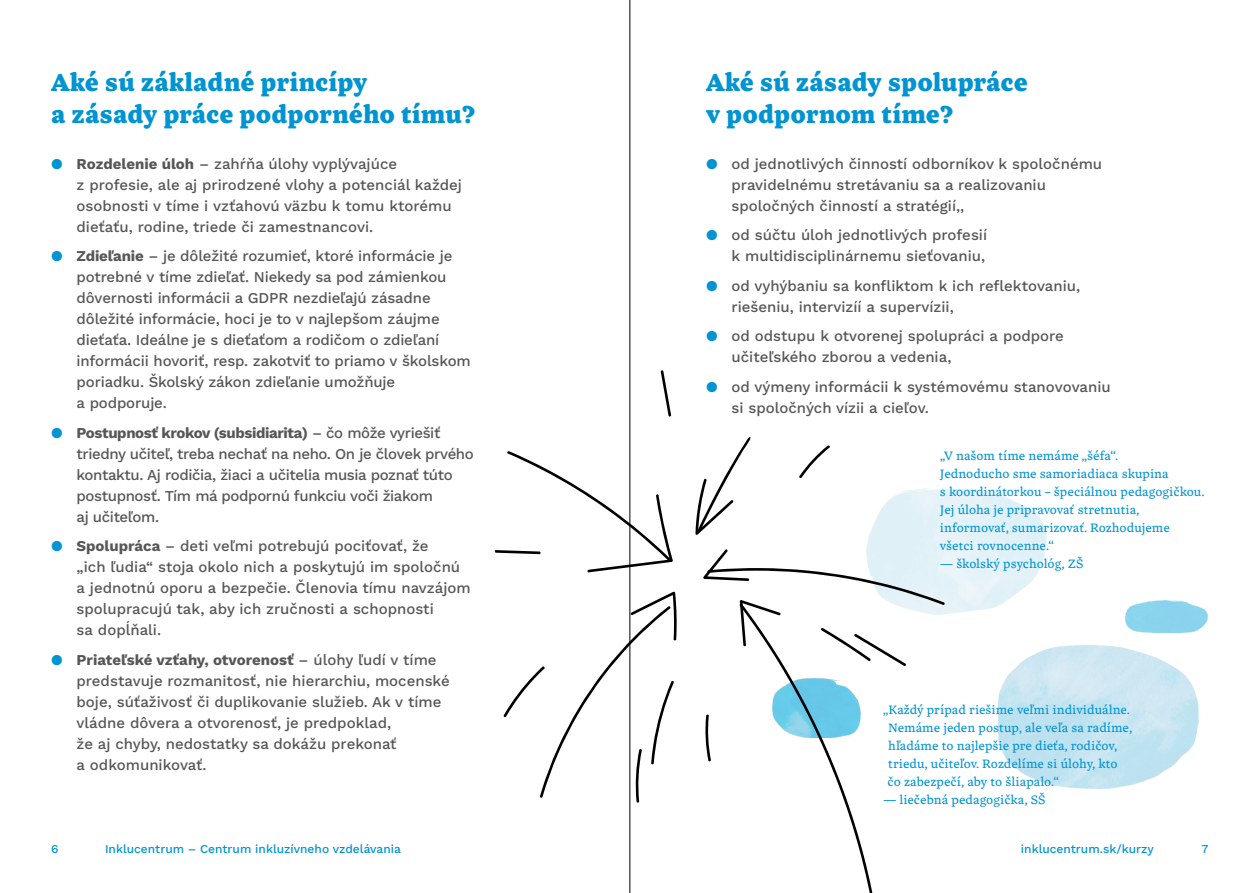
<style>
.page{position:relative;width:1259px;height:893px;background:#fff}
.page>*{position:absolute;margin:0;border:0;box-sizing:border-box;transform-origin:0 0}
.t1{font:900 27px/32.4px "Inka B Small";color:#0094d3}
.t2{font:500 15px/21px "Work Sans";color:#555756}
.t3{font:500 15px/21px "Work Sans";letter-spacing:-.025em;color:#555756}
.t4{font:13.5px/18px "Inka B Small";color:#0094d3}
.t5{font:500 12px "Work Sans";color:#0094d3}
.s1{color:#0094d3}
.s2{font-weight:700}
</style>
<div class="page">
<img style="left:1125px;top:600px;width:82px;height:33px">
<img style="left:867px;top:488px;width:180px;height:126px">
<img style="left:998px;top:646px;width:200px;height:142px">
<svg style="left:695px;top:437px;width:56px;height:98px"></svg>
<svg style="left:494px;top:451px;width:179px;height:122px"></svg>
<svg style="left:799px;top:445px;width:31px;height:33px"></svg>
<svg style="left:703px;top:548px;width:242px;height:345px"></svg>
<svg style="left:660px;top:370px;width:11px;height:47px"></svg>
<svg style="left:503px;top:591px;width:174px;height:212px"></svg>
<hr style="left:629px;top:0;width:1px;height:893px;background:#000">
<h1 class="t1" style="left:51px;top:66px;width:426px">Aké sú základné princípy<br>a zásady práce podporného tímu?</h1>
<p class="t2" style="left:77px;top:152px;width:387px;text-indent:-26px"><span class="s1">●</span> <span class="s2">Rozdelenie úloh</span> – zahŕňa úlohy vyplývajúce<br>z profesie, ale aj prirodzené vlohy a potenciál každej osobnosti v tíme i vzťahovú väzbu k tomu ktorému dieťaťu, rodine, triede či zamestnancovi.</p>
<p class="t2" style="left:77px;top:245px;width:396px;text-indent:-26px"><span class="s1">●</span> <span class="s2">Zdieľanie</span> – je dôležité rozumieť, ktoré informácie je potrebné v tíme zdieľať. Niekedy sa pod zámienkou dôvernosti informácii a GDPR nezdieľajú zásadne dôležité informácie, hoci je to v najlepšom záujme dieťaťa. Ideálne je s dieťaťom a rodičom o zdieľaní informácii hovoriť, resp. zakotviť to priamo v školskom poriadku. Školský zákon zdieľanie umožňuje<br>a podporuje.</p>
<p class="t3" style="left:77px;top:422px;width:399px;text-indent:-26px"><span class="s1">●</span> <span class="s2">Postupnosť krokov (subsidiarita)</span> – čo môže vyriešiť triedny učiteľ, treba nechať na neho. On je človek prvého kontaktu. Aj rodičia, žiaci a učitelia musia poznať túto postupnosť. Tím má podpornú funkciu voči žiakom<br>aj učiteľom.</p>
<p class="t2" style="left:77px;top:535px;width:396px;text-indent:-26px"><span class="s1">●</span> <span class="s2">Spolupráca</span> – deti veľmi potrebujú pociťovať, že<br>„ich ľudia“ stoja okolo nich a poskytujú im spoločnú a jednotnú oporu a bezpečie. Členovia tímu navzájom spolupracujú tak, aby ich zručnosti a schopnosti<br>sa dopĺňali.</p>
<p class="t2" style="left:77px;top:649px;width:375px;text-indent:-26px"><span class="s1">●</span> <span class="s2">Priateľské vzťahy, otvorenosť</span> – úlohy ľudí v tíme predstavuje rozmanitosť, nie hierarchiu, mocenské boje, súťaživosť či duplikovanie služieb. Ak v tíme vládne dôvera a otvorenosť, je predpoklad,<br>že aj chyby, nedostatky sa dokážu prekonať<br>a odkomunikovať.</p>
<h1 class="t1" style="left:706px;top:66px;width:323px">Aké sú zásady spolupráce v podpornom tíme?</h1>
<p class="t2" style="left:731px;top:152px;width:372px;text-indent:-26px"><span class="s1">●</span> od jednotlivých činností odborníkov k spoločnému pravidelnému stretávaniu sa a realizovaniu spoločných činností a stratégií,,</p>
<p class="t2" style="left:706px;top:224px;width:283px;text-align:right"><span class="s1">●</span> od súčtu úloh jednotlivých profesií k multidisciplinárnemu sieťovaniu,</p>
<p class="t2" style="left:731px;top:275px;width:350px;text-indent:-26px"><span class="s1">●</span> od vyhýbaniu sa konfliktom k ich reflektovaniu, riešeniu, intervizíí a supervízii,</p>
<p class="t2" style="left:731px;top:325px;width:334px;text-indent:-26px"><span class="s1">●</span> od odstupu k otvorenej spolupráci a podpore učiteľského zborou a vedenia,</p>
<p class="t2" style="left:731px;top:376px;width:381px;text-indent:-26px"><span class="s1">●</span> od výmeny informácii k systémovému stanovovaniu si spoločných vízii a cieľov.</p>
<p class="t4" style="left:940px;top:446px;width:266px">„V našom tíme nemáme „šéfa“.<br>Jednoducho sme samoriadiaca skupina<br>s koordinátorkou – špeciálnou pedagogičkou.<br>Jej úloha je pripravovať stretnutia, informovať, sumarizovať. Rozhodujeme všetci rovnocenne.“</p>
<p class="t4" style="left:940px;top:554px;width:145px">— školský psychológ, ZŠ</p>
<p class="t4" style="left:887px;top:700px;width:246px;text-indent:-5px">„Každý prípad riešime veľmi individuálne.<br>Nemáme jeden postup, ale veľa sa radíme, hľadáme to najlepšie pre dieťa, rodičov, triedu, učiteľov. Rozdelíme si úlohy, kto čo zabezpečí, aby to šliapalo.“</p>
<p class="t4" style="left:883px;top:790px;width:164px">— liečebná pedagogička, SŠ</p>
<p class="t5" style="left:51px;top:840px;width:9px">6</p>
<p class="t5" style="left:105px;top:840px;width:297px">Inklucentrum – Centrum inkluzívneho vzdelávania</p>
<p class="t5" style="left:1021px;top:840px;width:134px">inklucentrum.sk/kurzy</p>
<p class="t5" style="left:1201px;top:840px;width:8px">7</p>
</div>
